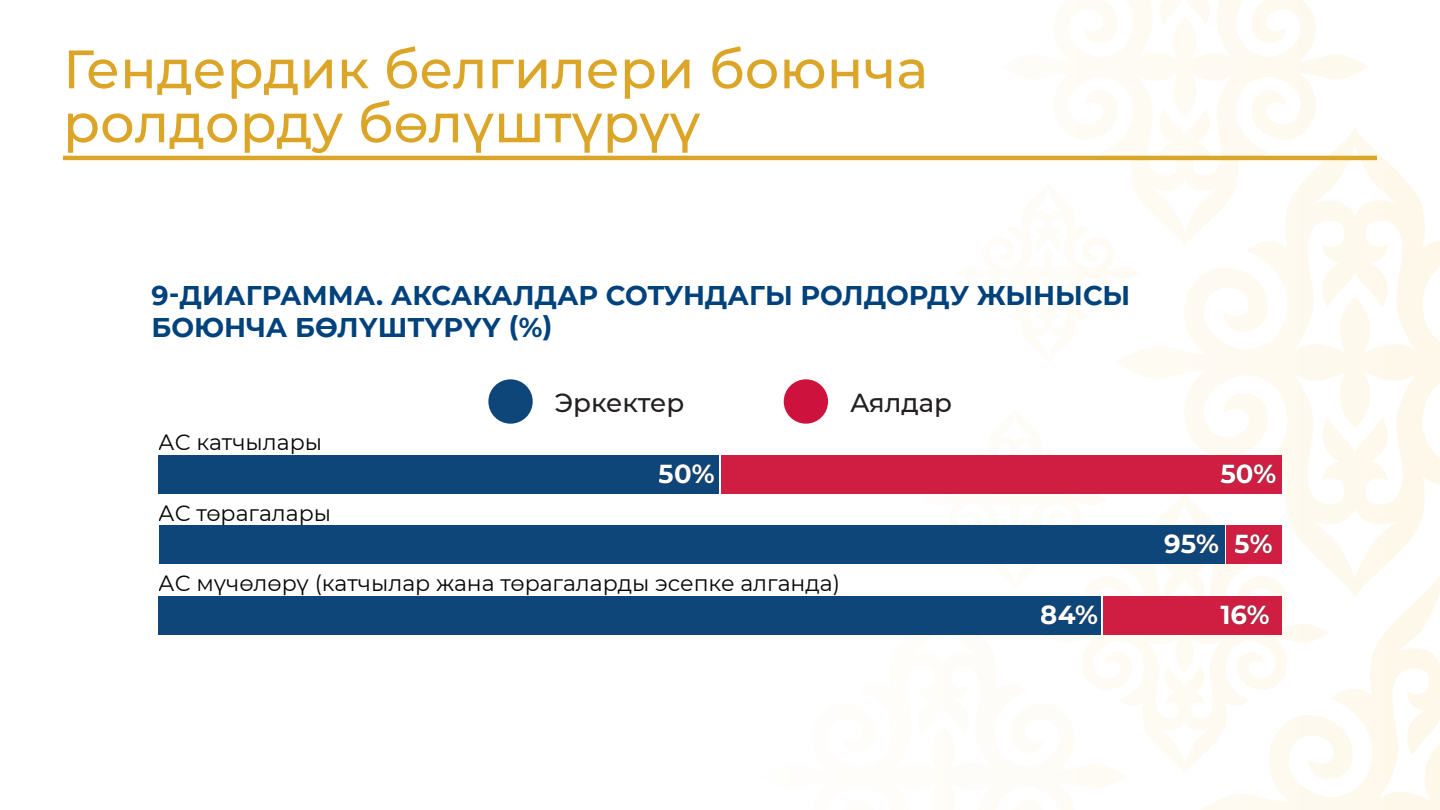
<style>
.page{position:relative;width:1440px;height:810px;background:#fff}
.page>*{position:absolute;margin:0;border:0;box-sizing:border-box;transform-origin:0 0}
.t1{font:500 54px/54px "Montserrat";color:#dba627}
.t2{font:700 27px/32.4px "Montserrat";color:#01427c}
.t3{font:700 26.1px "Montserrat";color:#fff}
.t4{font:500 26.1px "Montserrat";color:#231f20}
.t5{font:22.05px "Montserrat";color:#050504}
</style>
<div class="page">
<svg style="left:1001px;top:0;width:368px;height:247px"></svg>
<hr style="left:63px;top:156px;width:1314px;height:4px;background:#dba627">
<div style="left:784px;top:379px;width:44px;height:45px;background:#cd123d;border-radius:50%"></div>
<div style="left:488px;top:379px;width:45px;height:45px;background:#0f467a;border-radius:50%"></div>
<div style="left:159px;top:455px;width:560px;height:38px;background:#0f467a"></div>
<div style="left:159px;top:525px;width:1066px;height:39px;background:#0f467a"></div>
<div style="left:159px;top:596px;width:942px;height:38px;background:#0f467a"></div>
<div style="left:721px;top:455px;width:561px;height:38px;background:#cf1e42"></div>
<div style="left:1227px;top:525px;width:55px;height:39px;background:#cf1e42"></div>
<div style="left:1103px;top:596px;width:179px;height:38px;background:#cf1e42"></div>
<h1 class="t1" style="left:63px;top:40px;width:867px">Гендердик белгилери боюнча ролдорду бөлүштүрүү</h1>
<p class="t2" style="left:152px;top:278px;width:980px">9-ДИАГРАММА. АКСАКАЛДАР СОТУНДАГЫ РОЛДОРДУ ЖЫНЫСЫ<br>БОЮНЧА БӨЛҮШТҮРҮҮ (%)</p>
<p class="t5" style="left:159px;top:427px;width:165px">АС катчылары</p>
<p class="t5" style="left:159px;top:498px;width:174px">АС төрагалары</p>
<p class="t4" style="left:555px;top:385px;width:131px">Эркектер</p>
<p class="t4" style="left:850px;top:385px;width:104px">Аялдар</p>
<p class="t3" style="left:659px;top:455px;width:58px">50%</p>
<p class="t5" style="left:159px;top:568px;width:683px">АС мүчөлөрү (катчылар жана төрагаларды эсепке алганда)</p>
<p class="t3" style="left:1041px;top:596px;width:59px">84%</p>
<p class="t3" style="left:1220px;top:455px;width:58px">50%</p>
<p class="t3" style="left:1164px;top:525px;width:56px">95%</p>
<p class="t3" style="left:1235px;top:525px;width:40px">5%</p>
<p class="t3" style="left:1220px;top:596px;width:51px">16%</p>
</div>
